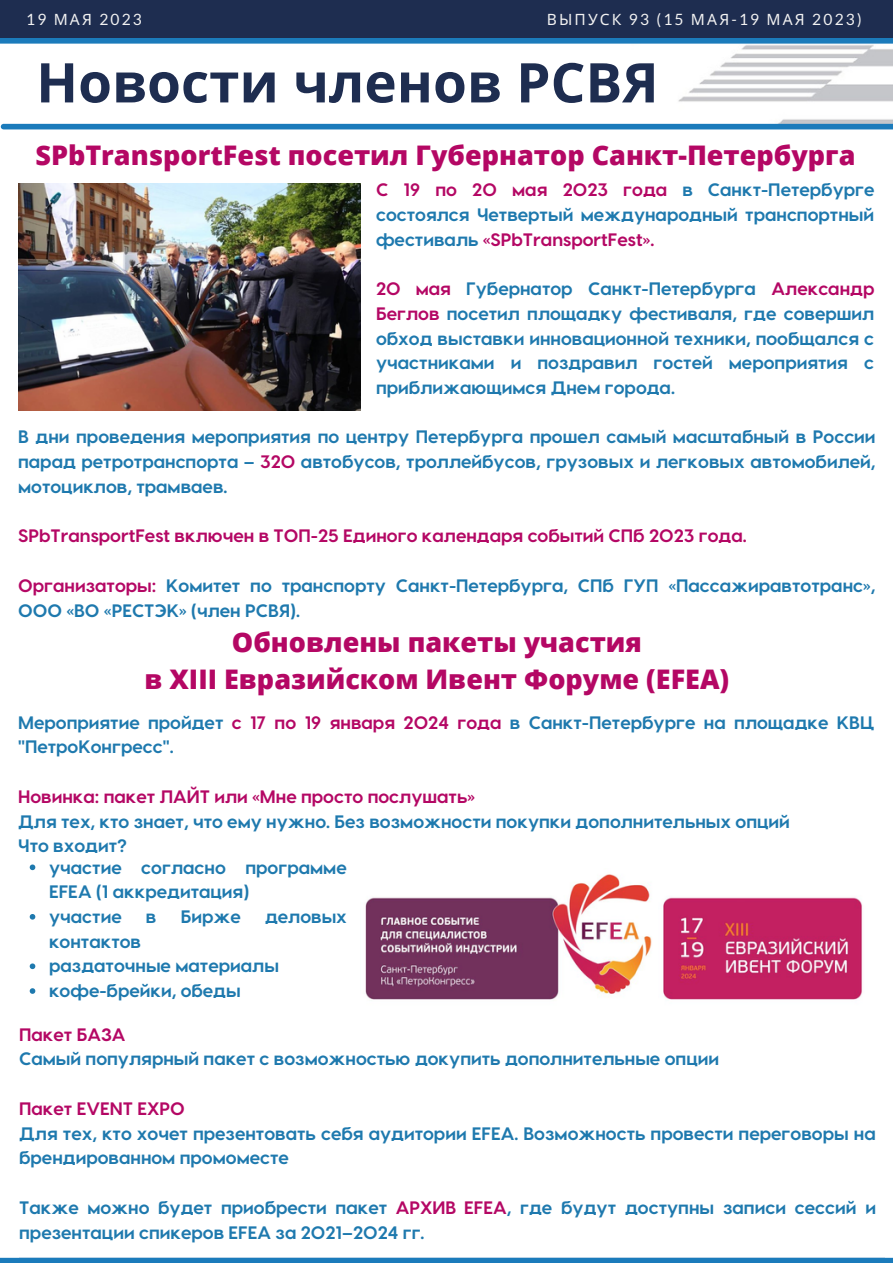
<style>
.page{position:relative;width:893px;height:1264px;background:#fff}
.page>*{position:absolute;margin:0;border:0;box-sizing:border-box;transform-origin:0 0}
.t1{font:700 54.75px "Open Sans";color:#1e2d50}
.t2{font:800 27px "Open Sans";color:#b40764}
.t3{font:700 18px/24.8px "Visby CF";color:#1e79ae}
.t4{font:700 18px "Visby CF";color:#b40764}
.t5{font:15.6px "Lato";letter-spacing:.14em;color:#f2f2f2}
.s1{font-family:"Noto Sans"}
.s2{color:#b40764}
</style>
<div class="page">
<div style="left:0;top:0;width:892px;height:38px;background:#1e2d50"></div>
<div style="left:0;top:1257px;width:892px;height:5px;background:#1b7bbb"></div>
<img style="left:561px;top:45px;width:331px;height:79px">
<div style="left:0;top:38px;width:892px;height:6px;background:#1b7bbb"></div>
<div style="left:4px;top:124px;width:888px;height:5px;background:#1b7bbb"></div>
<img style="left:365px;top:874px;width:497px;height:126px">
<img style="left:18px;top:184px;width:342px;height:227px">
<svg style="left:30px;top:864px;width:5px;height:6px"></svg>
<svg style="left:30px;top:914px;width:5px;height:5px"></svg>
<svg style="left:30px;top:963px;width:5px;height:6px"></svg>
<svg style="left:30px;top:988px;width:5px;height:5px"></svg>
<p class="t5" style="left:26px;top:10px;width:117px">19 <span class="s1">МАЯ</span> 2023</p>
<p class="t5" style="left:546px;top:10px;width:316px"><span class="s1">ВЫПУСК</span> 93 (15 <span class="s1">МАЯ</span>-19 <span class="s1">МАЯ</span> 2023)</p>
<p class="t1" style="left:36px;top:44px;width:624px">Новости членов РСВЯ</p>
<p class="t2" style="left:35px;top:136px;width:821px">SPbTransportFest посетил Губернатор Санкт-Петербурга</p>
<p class="t3" style="left:376px;top:176px;width:500px;text-align:justify"><span class="s2">С 19 по 20 мая 2023 года</span> в Санкт-Петербурге состоялся Четвертый международный транспортный фестиваль <span class="s2">«SPbTransportFest».</span></p>
<p class="t3" style="left:376px;top:275px;width:500px;text-align:justify"><span class="s2">20 мая</span> Губернатор Санкт-Петербурга <span class="s2">Александр Беглов</span> посетил площадку фестиваля, где совершил обход выставки инновационной техники, пообщался с участниками и поздравил гостей мероприятия с приближающимся Днем города.</p>
<p class="t3" style="left:18px;top:423px;width:858px;text-align:justify">В дни проведения мероприятия по центру Петербурга прошел самый масштабный в России парад ретротранспорта – <span class="s2">320</span> автобусов, троллейбусов, грузовых и легковых автомобилей, мотоциклов, трамваев.</p>
<p class="t4" style="left:18px;top:524px;width:730px">SPbTransportFest включен в ТОП-25 Единого календаря событий СПб 2023 года.</p>
<p class="t3" style="left:18px;top:572px;width:858px"><span class="s2">Организаторы:</span> Комитет по транспорту Санкт-Петербурга, СПб ГУП «Пассажиравтотранс»,<br>ООО «ВО «РЕСТЭК» (член РСВЯ).</p>
<p class="t2" style="left:232px;top:622px;width:411px">Обновлены пакеты участия</p>
<p class="t2" style="left:144px;top:660px;width:586px">в XIII Евразийском Ивент Форуме (EFEA)</p>
<p class="t3" style="left:18px;top:709px;width:857px">Мероприятие пройдет <span class="s2">с 17 по 19 января 2024 года</span> в Санкт-Петербурге на площадке КВЦ "ПетроКонгресс".</p>
<p class="t4" style="left:18px;top:784px;width:458px">Новинка: пакет ЛАЙТ или «Мне просто послушать»</p>
<p class="t3" style="left:18px;top:808px;width:773px">Для тех, кто знает, что ему нужно. Без возможности покупки дополнительных опций</p>
<p class="t3" style="left:18px;top:832px;width:110px">Что входит?</p>
<p class="t3" style="left:49px;top:853px;width:299px">участие согласно программе<br>EFEA (1 аккредитация)</p>
<p class="t3" style="left:49px;top:903px;width:74px">участие</p>
<p class="t3" style="left:146px;top:903px;width:12px">в</p>
<p class="t3" style="left:181px;top:903px;width:62px">Бирже</p>
<p class="t3" style="left:265px;top:903px;width:83px">деловых</p>
<p class="t3" style="left:49px;top:928px;width:94px">контактов</p>
<p class="t3" style="left:49px;top:952px;width:231px">раздаточные материалы</p>
<p class="t3" style="left:49px;top:977px;width:193px">кофе-брей ки, обеды</p>
<p class="t4" style="left:19px;top:1022px;width:108px">Пакет БАЗА</p>
<p class="t3" style="left:19px;top:1045px;width:701px">Самый популярный пакет с возможностью докупить дополнительные опции</p>
<p class="t4" style="left:19px;top:1096px;width:167px">Пакет EVENT EXPO</p>
<p class="t3" style="left:19px;top:1119px;width:858px">Для тех, кто хочет презентовать себя аудитории EFEA. Возможность провести переговоры на брендированном промоместе</p>
<p class="t3" style="left:19px;top:1193px;width:858px">Также можно будет приобрести пакет <span class="s2">АРХИВ EFEA</span>, где будут доступны записи сессий и презентации спикеров EFEA за 2021–2024 гг.</p>
</div>
